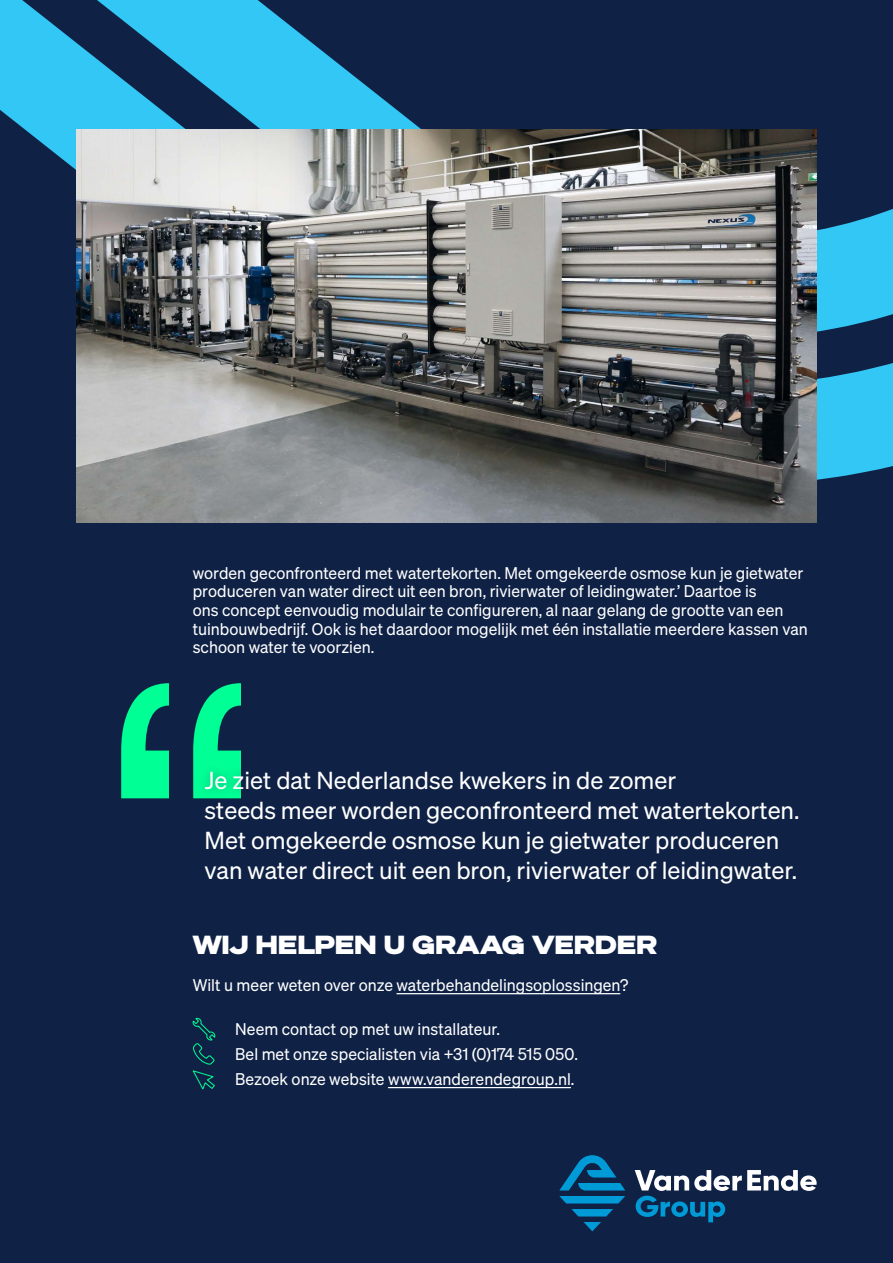
<style>
.page{position:relative;width:893px;height:1263px;background:#0f2246}
.page>*{position:absolute;margin:0;border:0;box-sizing:border-box;transform-origin:0 0}
.t1{font:25.5px "Sohne Breit Extrafett";letter-spacing:.015em;color:#fff}
.t2{font:24px/30px "Sohne Buch";color:#fff}
.t3{font:16.5px/18.8px "Sohne Buch";color:#fff}
</style>
<div class="page">
<svg style="left:76px;top:339px;width:817px;height:146px;fill:#33c7f5"></svg>
<svg style="left:0;top:0;width:893px;height:339px"></svg>
<img style="left:77px;top:129px;width:739px;height:394px">
<hr style="left:396px;top:993px;width:224px;height:1px;background:#fff">
<hr style="left:388px;top:1087px;width:183px;height:1px;background:#fff">
<svg style="left:192px;top:1017px;width:24px;height:73px"></svg>
<svg style="left:121px;top:683px;width:120px;height:115px"></svg>
<div style="left:196px;top:763px;width:611px;height:130px;background:#0f2246"></div>
<svg style="left:635px;top:1170px;width:182px;height:52px"></svg>
<svg style="left:583px;top:1222px;width:18px;height:9px"></svg>
<svg style="left:571px;top:1209px;width:42px;height:7px"></svg>
<svg style="left:559px;top:1196px;width:66px;height:7px"></svg>
<svg style="left:559px;top:1155px;width:66px;height:35px"></svg>
<p class="t3" style="left:193px;top:563px;width:617px">worden geconfronteerd met watertekorten. Met omgekeerde osmose kun je gietwater produceren van water direct uit een bron, rivierwater of leidingwater.’ Daartoe is<br>ons concept eenvoudig modulair te configureren, al naar gelang de grootte van een tuinbouwbedrijf. Ook is het daardoor mogelijk met één installatie meerdere kassen van schoon water te voorzien.</p>
<h2 class="t2" style="left:205px;top:765px;width:596px">Je ziet dat Nederlandse kwekers in de zomer<br>steeds meer worden geconfronteerd met watertekorten.<br>Met omgekeerde osmose kun je gietwater produceren van water direct uit een bron, rivierwater of leidingwater.</h2>
<h1 class="t1" style="left:193px;top:928px;width:466px">WIJ HELPEN U GRAAG VERDER</h1>
<p class="t3" style="left:193px;top:975px;width:437px">Wilt u meer weten over onze waterbehandelingsoplossingen?</p>
<p class="t3" style="left:235px;top:1016px;width:344px;line-height:25px">Neem contact op met uw installateur.<br>Bel met onze specialisten via +31 (0)174 515 050.<br>Bezoek onze website www.vanderendegroup.nl.</p>
</div>
